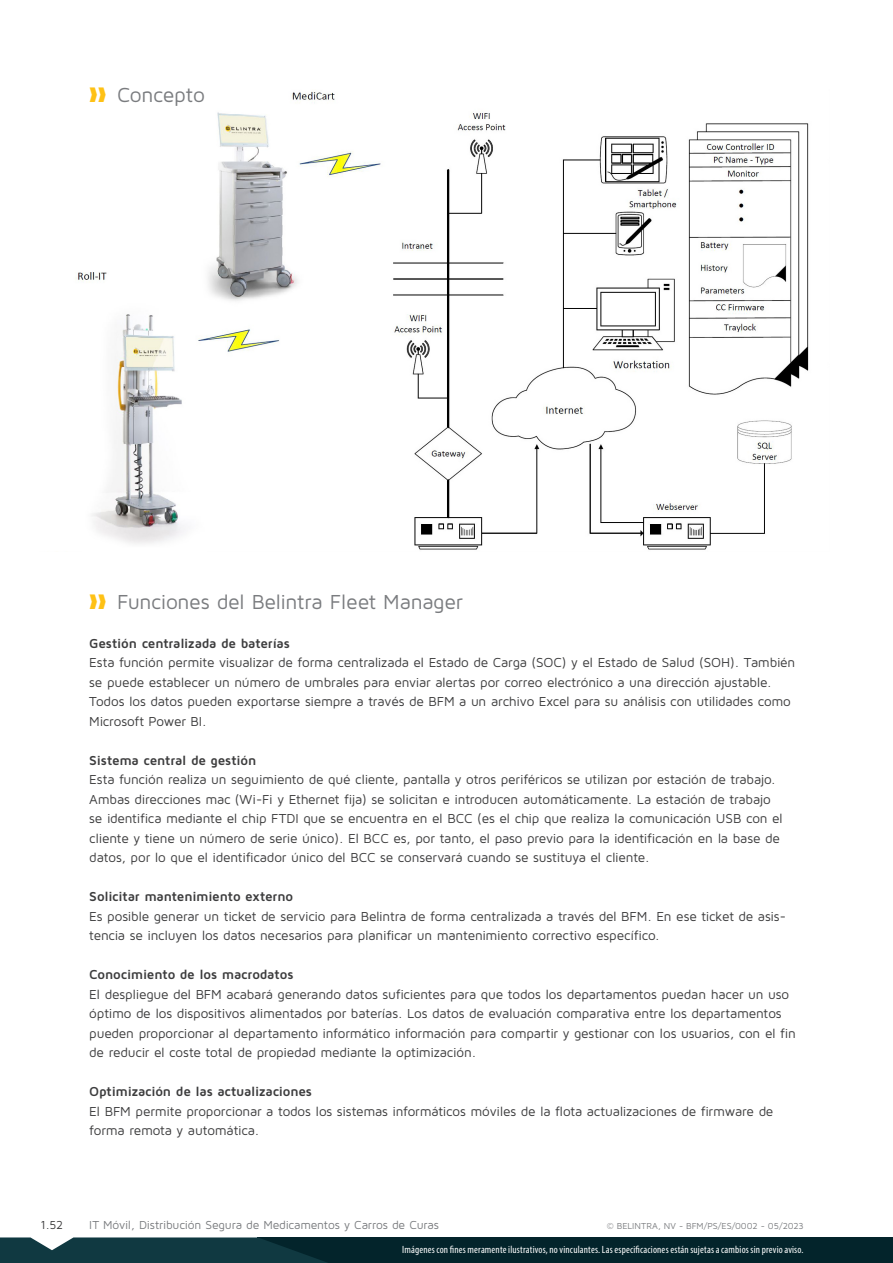
<style>
.page{position:relative;width:893px;height:1263px;background:#fff}
.page>*{position:absolute;margin:0;border:0;box-sizing:border-box;transform-origin:0 0}
.t1{font:21px "Maven Pro";letter-spacing:-.015em;color:#7a7c7f}
.main__body_NL{font:13.5px/19.5px "Maven Pro";letter-spacing:-.015em;color:#3c3c3d}
.main__body_NL-2{font:700 13.5px "Maven Pro";letter-spacing:-.015em;color:#3c3c3d}
.t2{font:12px "Maven Pro";letter-spacing:-.015em;color:#7a7c7f}
.t3{font:12px "Maven Pro";color:#3c3c3d}
.t4{font:condensed 10.5px "Myriad Pro";letter-spacing:.015em;color:#fff}
.Paragraph_Style_2{font:9px "Maven Pro";letter-spacing:-.005em;color:#7a7c7f}
.s1{color:#fec115}
</style>
<div class="page">
<img style="left:76px;top:91px;width:733px;height:459px">
<div style="left:258px;top:1237px;width:635px;height:26px;background:#03242b"></div>
<svg style="left:0;top:1237px;width:327px;height:26px;background:#194047"></svg>
<p class="t1" style="left:89px;top:82px;width:117px"><span class="s1">❱❱</span> Concepto</p>
<p class="t1" style="left:89px;top:589px;width:375px"><span class="s1">❱❱</span> Funciones del Belintra Fleet Manager</p>
<p class="main__body_NL-2" style="left:89px;top:635px;width:202px">Gestión centralizada de baterías</p>
<p class="main__body_NL" style="left:89px;top:652px;width:708px">Esta función permite visualizar de forma centralizada el Estado de Carga (SOC) y el Estado de Salud (SOH). También se puede establecer un número de umbrales para enviar alertas por correo electrónico a una dirección ajustable.<br>Todos los datos pueden exportarse siempre a través de BFM a un archivo Excel para su análisis con utilidades como Microsoft Power BI.</p>
<p class="main__body_NL-2" style="left:89px;top:752px;width:169px">Sistema central de gestión</p>
<p class="main__body_NL" style="left:89px;top:769px;width:695px">Esta función realiza un seguimiento de qué cliente, pantalla y otros periféricos se utilizan por estación de trabajo.<br>Ambas direcciones mac (Wi-Fi y Ethernet fija) se solicitan e introducen automáticamente. La estación de trabajo se identifica mediante el chip FTDI que se encuentra en el BCC (es el chip que realiza la comunicación USB con el cliente y tiene un número de serie único). El BCC es, por tanto, el paso previo para la identificación en la base de datos, por lo que el identificador único del BCC se conservará cuando se sustituya el cliente.</p>
<p class="main__body_NL-2" style="left:89px;top:888px;width:205px">Solicitar mantenimiento externo</p>
<p class="main__body_NL" style="left:89px;top:906px;width:698px">Es posible generar un ticket de servicio para Belintra de forma centralizada a través del BFM. En ese ticket de asis&shy;tencia se incluyen los datos necesarios para planificar un mantenimiento correctivo específico.</p>
<p class="main__body_NL-2" style="left:89px;top:966px;width:206px">Conocimiento de los macrodatos</p>
<p class="main__body_NL" style="left:89px;top:984px;width:708px">El despliegue del BFM acabará generando datos suficientes para que todos los departamentos puedan hacer un uso óptimo de los dispositivos alimentados por baterías. Los datos de evaluación comparativa entre los departamentos pueden proporcionar al departamento informático información para compartir y gestionar con los usuarios, con el fin de reducir el coste total de propiedad mediante la optimización.</p>
<p class="main__body_NL-2" style="left:89px;top:1083px;width:224px">Optimización de las actualizaciones</p>
<p class="main__body_NL" style="left:89px;top:1101px;width:686px">El BFM permite proporcionar a todos los sistemas informáticos móviles de la flota actualizaciones de firmware de forma remota y automática.</p>
<p class="t3" style="left:40px;top:1217px;width:24px">1.52</p>
<p class="t2" style="left:89px;top:1217px;width:351px">IT Móvil, Distribución Segura de Medicamentos y Carros de Curas</p>
<p class="t4" style="left:402px;top:1244px;width:403px">Imágenes con fines meramente ilustrativos, no vinculantes. Las especificaciones están sujetas a cambios sin previo aviso.</p>
<p class="Paragraph_Style_2" style="left:607px;top:1220px;width:198px">© BELINTRA, NV - BFM/PS/ES/0002 - 05/2023</p>
</div>
